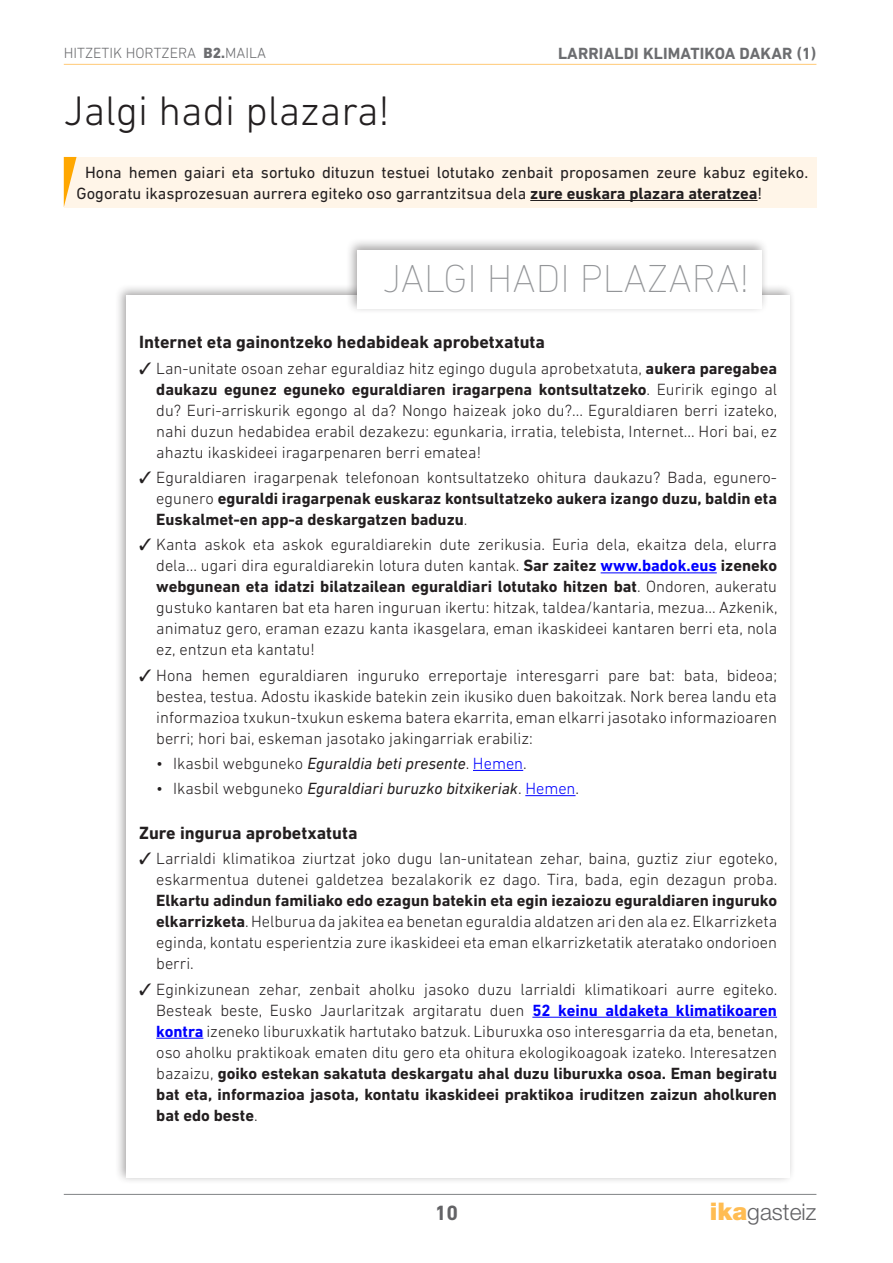
<style>
.page{position:relative;width:893px;height:1263px;background:#fff}
.page>*{position:absolute;margin:0;border:0;box-sizing:border-box;transform-origin:0 0}
.ATALA{font:300 42px "DIN Next LT Pro";color:#231f20}
.NEGATIVOS{font:200 39.75px "DIN Next LT Pro";color:#939598}
.t1{font:300 22.95px "Helvetica Neue LT Std";color:#636366}
.t2{font:700 21px "DIN Next LT Pro";color:#636366}
.IDATZI-AHOZ__1{font:700 18px "DIN Next LT Pro";color:#231f20}
.TEXTO2020_-_4_-4{font:300 16.5px/21px "DIN Next LT Pro";color:#231f20;text-align:justify}
.TEXTO2020_-_4_-4-2{font:700 16.5px/21px "DIN Next LT Pro";color:#231f20;text-align:justify}
.NEGATIVOS-2{font:16.5px/21px "DIN Next LT Pro";color:#231f20}
._8-4{font:italic 16.5px "DIN Next LT Pro";color:#231f20}
.t3{font:700 16.5px "DIN Next LT Pro";letter-spacing:.01em;color:#6c6d70}
.t4{font:300 15px "DIN Next LT Pro";color:#6c6d70}
.s1{font-weight:800}
.s2{font-weight:700}
.s3{font-weight:300}
.s4{font-weight:700;color:#00f}
.s5{font-weight:300;font-style:normal}
.s6{font-weight:300;font-style:normal;color:#00f}
.s7{font-weight:900;font-size:24.3px;color:#ffbc52}
</style>
<div class="page">
<hr style="left:64px;top:1194px;width:752px;height:1px;background:#808285">
<hr style="left:64px;top:64px;width:752px;height:1px;background:#ffc976">
<div style="left:115px;top:284px;width:681px;height:900px;background:#231f20;opacity:.4"></div>
<div style="left:126px;top:296px;width:664px;height:882px;background:#fff"></div>
<hr style="left:601px;top:572px;width:116px;height:1px;background:#00f">
<hr style="left:473px;top:770px;width:50px;height:1px;background:#00f">
<hr style="left:525px;top:795px;width:51px;height:1px;background:#00f">
<hr style="left:532px;top:1017px;width:245px;height:1px;background:#00f">
<hr style="left:156px;top:1038px;width:47px;height:1px;background:#00f">
<div style="left:64px;top:157px;width:752px;height:50px;background:#fff5e8"></div>
<hr style="left:530px;top:200px;width:227px;height:1px;background:#231f20">
<svg style="left:64px;top:157px;width:13px;height:49px"></svg>
<div style="left:345px;top:238px;width:423px;height:77px;background:#231f20;opacity:.4"></div>
<div style="left:357px;top:250px;width:405px;height:59px;background:#fff"></div>
<p class="t4" style="left:64px;top:44px;width:204px">HITZETIK HORTZERA <span class="s1">B2.</span>MAILA</p>
<p class="t3" style="left:558px;top:44px;width:260px">LARRIALDI KLIMATIKOA DAKAR (1)</p>
<p class="ATALA" style="left:64px;top:87px;width:327px">Jalgi hadi plazara!</p>
<p class="NEGATIVOS-2" style="left:77px;top:162px;width:733px;text-indent:9px">Hona hemen gaiari eta sortuko dituzun testuei lotutako zenbait proposamen zeure kabuz egiteko.<br>Gogoratu ikasprozesuan aurrera egiteko oso garrantzitsua dela <span class="s2">zure euskara plazara ateratzea</span>!</p>
<p class="NEGATIVOS" style="left:383px;top:256px;width:368px">JALGI HADI PLAZARA!</p>
<p class="IDATZI-AHOZ__1" style="left:139px;top:332px;width:407px">Internet eta gainontzeko hedabideak aprobetxatuta</p>
<p class="TEXTO2020_-_4_-4" style="left:156px;top:357px;width:623px;text-indent:-17px">✓ Lan-unitate osoan zehar eguraldiaz hitz egingo dugula aprobetxatuta, <span class="s2">aukera paregabea daukazu egunez eguneko eguraldiaren iragarpena kontsultatzeko</span>. Euririk egingo al du? Euri-arriskurik egongo al da? Nongo haizeak joko du?... Eguraldiaren berri izateko, nahi duzun hedabidea erabil dezakezu: egunkaria, irratia, telebista, Internet... Hori bai, ez ahaztu ikaskideei iragarpenaren berri ematea!</p>
<p class="TEXTO2020_-_4_-4-2" style="left:156px;top:467px;width:622px;text-indent:-17px">✓ <span class="s3">Eguraldiaren iragarpenak telefonoan kontsultatzeko ohitura daukazu? Bada, egunero&shy;egunero</span> eguraldi iragarpenak euskaraz kontsultatzeko aukera izango duzu, baldin eta Euskalmet-en app-a deskargatzen baduzu<span class="s3">.</span></p>
<p class="TEXTO2020_-_4_-4" style="left:156px;top:534px;width:623px;text-indent:-17px">✓ Kanta askok eta askok eguraldiarekin dute zerikusia. Euria dela, ekaitza dela, elurra dela... ugari dira eguraldiarekin lotura duten kantak. <span class="s2">Sar zaitez</span> <span class="s4">www.badok.eus</span> <span class="s2">izeneko webgunean eta idatzi bilatzailean eguraldiari lotutako hitzen bat</span>. Ondoren, aukeratu gustuko kantaren bat eta haren inguruan ikertu: hitzak, taldea/kantaria, mezua... Azkenik, animatuz gero, eraman ezazu kanta ikasgelara, eman ikaskideei kantaren berri eta, nola ez, entzun eta kantatu!</p>
<p class="TEXTO2020_-_4_-4" style="left:156px;top:664px;width:622px;text-indent:-17px">✓ Hona hemen eguraldiaren inguruko erreportaje interesgarri pare bat: bata, bideoa; bestea, testua. Adostu ikaskide batekin zein ikusiko duen bakoitzak. Nork berea landu eta informazioa txukun-txukun eskema batera ekarrita, eman elkarri jasotako informazioaren berri; hori bai, eskeman jasotako jakingarriak erabiliz:</p>
<p class="_8-4" style="left:156px;top:754px;width:372px"><span class="s5">• Ikasbil webguneko</span> Eguraldia beti presente<span class="s5">.</span> <span class="s6">Hemen</span><span class="s5">.</span></p>
<p class="_8-4" style="left:156px;top:779px;width:424px"><span class="s5">• Ikasbil webguneko</span> Eguraldiari buruzko bitxikeriak<span class="s5">.</span> <span class="s6">Hemen</span><span class="s5">.</span></p>
<p class="IDATZI-AHOZ__1" style="left:139px;top:822px;width:220px">Zure ingurua aprobetxatuta</p>
<p class="TEXTO2020_-_4_-4" style="left:156px;top:848px;width:623px;text-indent:-17px">✓ Larrialdi klimatikoa ziurtzat joko dugu lan-unitatean zehar, baina, guztiz ziur egoteko, eskarmentua dutenei galdetzea bezalakorik ez dago. Tira, bada, egin dezagun proba.<br><span class="s2">Elkartu adindun familiako edo ezagun batekin eta egin iezaiozu eguraldiaren inguruko elkarrizketa</span>. Helburua da jakitea ea benetan eguraldia aldatzen ari den ala ez. Elkarrizketa eginda, kontatu esperientzia zure ikaskideei eta eman elkarrizketatik ateratako ondorioen berri.</p>
<p class="TEXTO2020_-_4_-4" style="left:156px;top:978px;width:623px;text-indent:-17px">✓ Eginkizunean zehar, zenbait aholku jasoko duzu larrialdi klimatikoari aurre egiteko.<br>Besteak beste, Eusko Jaurlaritzak argitaratu duen <span class="s4">52 keinu aldaketa klimatikoaren kontra</span> izeneko liburuxkatik hartutako batzuk. Liburuxka oso interesgarria da eta, benetan, oso aholku praktikoak ematen ditu gero eta ohitura ekologikoagoak izateko. Interesatzen bazaizu, <span class="s2">goiko estekan sakatuta deskargatu ahal duzu liburuxka osoa. Eman begiratu bat eta, informazioa jasota, kontatu ikaskideei praktikoa iruditzen zaizun aholkuren bat edo beste</span>.</p>
<p class="t2" style="left:435px;top:1201px;width:25px">10</p>
<h3 class="t1" style="left:710px;top:1198px;width:108px"><span class="s7">ika</span>gasteiz</h3>
</div>
